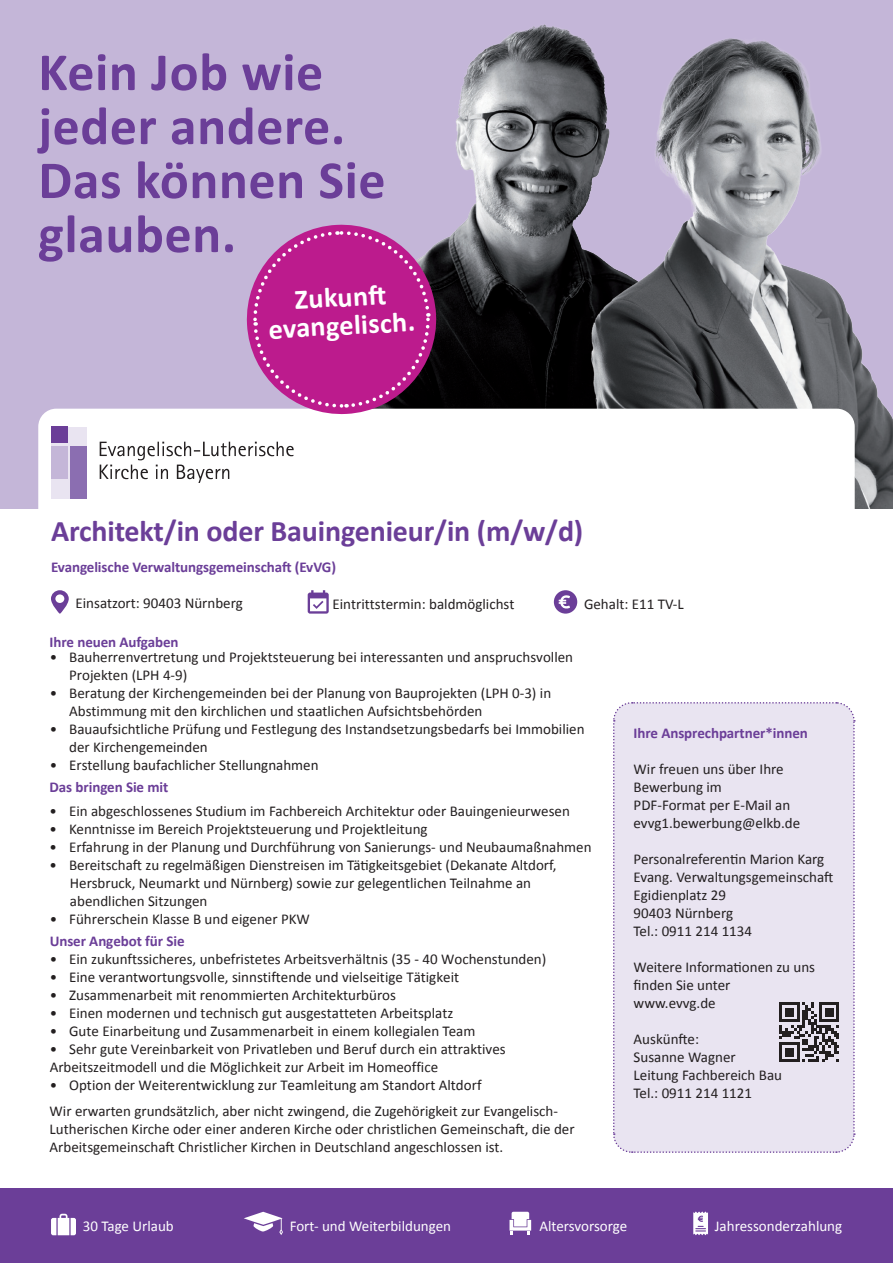
<style>
.page{position:relative;width:893px;height:1263px;background:#fff}
.page>*{position:absolute;margin:0;border:0;box-sizing:border-box;transform-origin:0 0}
.t1{font:700 54px/54px "Calibri";letter-spacing:.01em;color:#6b3e98}
.t2{font:700 30px "Calibri";letter-spacing:-.005em;color:#6b3e98}
.t3{font:700 28.35px "Calibri";color:#fff}
.t4{font:15px/18px "Calibri";color:#231f20}
.t5{font:700 15px "Calibri";letter-spacing:-.005em;color:#6b3e98}
.t6{font:15px "Calibri";color:#fff}
.s1{font-weight:700;color:#6b3e98}
</style>
<div class="page">
<div style="left:0;top:1188px;width:893px;height:75px;background:#6b3e98"></div>
<svg style="left:51px;top:590px;width:18px;height:24px"></svg>
<svg style="left:308px;top:590px;width:21px;height:24px"></svg>
<svg style="left:554px;top:590px;width:23px;height:24px"></svg>
<div style="left:0;top:0;width:893px;height:508px;background:#c4b6d8"></div>
<img style="left:439px;top:24px;width:454px;height:484px">
<div style="left:38px;top:409px;width:817px;height:100px;background:#fff"></div>
<div style="left:51px;top:427px;width:36px;height:71px;background:#e9e4f1"></div>
<div style="left:71px;top:446px;width:16px;height:52px;background:#8b6eb1"></div>
<div style="left:51px;top:446px;width:16px;height:33px;background:#c4b6d8"></div>
<div style="left:51px;top:427px;width:16px;height:16px;background:#6b3e98"></div>
<svg style="left:100px;top:442px;width:194px;height:41px;background:#dedede"></svg>
<svg style="left:244px;top:224px;width:195px;height:193px;background:#b63f97"></svg>
<div style="left:613px;top:702px;width:242px;height:451px;background:#e9e4f1"></div>
<svg style="left:51px;top:1214px;width:25px;height:21px"></svg>
<svg style="left:244px;top:1212px;width:39px;height:23px"></svg>
<svg style="left:509px;top:1212px;width:22px;height:23px"></svg>
<svg style="left:693px;top:1211px;width:15px;height:24px"></svg>
<p class="t1" style="left:38px;top:43px;width:286px">Kein Job wie</p>
<p class="t1" style="left:38px;top:97px;width:308px">jeder andere.</p>
<p class="t1" style="left:38px;top:151px;width:349px">Das können Sie glauben.</p>
<p class="t3" style="left:293px;top:279px;width:104px;rotate:-3deg">Zukunft</p>
<p class="t3" style="left:267px;top:309px;width:148px;rotate:-3deg">evangelisch.</p>
<p class="t2" style="left:51px;top:510px;width:534px">Architekt/in oder Bauingenieur/in (m/w/d)</p>
<p class="t5" style="left:51px;top:556px;width:286px">Evangelische Verwaltungsgemeinschaft (EvVG)</p>
<p class="t4" style="left:76px;top:594px;width:169px">Einsatzort: 90403 Nürnberg</p>
<p class="t4" style="left:584px;top:595px;width:101px">Gehalt: E11 TV-L</p>
<p class="t4" style="left:332px;top:595px;width:184px">Eintrittstermin: baldmöglichst</p>
<p class="t5" style="left:50px;top:631px;width:130px">Ihre neuen Aufgaben</p>
<p class="t4" style="left:69px;top:648px;width:505px;text-indent:-20px">• Bauherrenvertretung und Projektsteuerung bei interessanten und anspruchsvollen<br>Projekten (LPH 4-9)</p>
<p class="t4" style="left:69px;top:684px;width:483px;text-indent:-20px">• Beratung der Kirchengemeinden bei der Planung von Bauprojekten (LPH 0-3) in<br>Abstimmung mit den kirchlichen und staatlichen Aufsichtsbehörden</p>
<p class="t4" style="left:69px;top:720px;width:517px;text-indent:-19px">• Bauaufsichtliche Prüfung und Festlegung des Instandsetzungsbedarfs bei Immobilien der Kirchengemeinden</p>
<p class="t4" style="left:50px;top:756px;width:270px">• Erstellung baufachlicher Stellungnahmen</p>
<p class="t5" style="left:50px;top:776px;width:120px">Das bringen Sie mit</p>
<p class="t4" style="left:50px;top:802px;width:522px">• Ein abgeschlossenes Studium im Fachbereich Architektur oder Bauingenieurwesen</p>
<p class="t4" style="left:50px;top:820px;width:379px">• Kenntnisse im Bereich Projektsteuerung und Projektleitung</p>
<p class="t4" style="left:50px;top:838px;width:543px">• Erfahrung in der Planung und Durchführung von Sanierungs- und Neubaumaßnahmen</p>
<p class="t4" style="left:50px;top:856px;width:508px">• Bereitschaft zu regelmäßigen Dienstreisen im Tätigkeitsgebiet (Dekanate Altdorf,</p>
<p class="t4" style="left:70px;top:874px;width:463px">Hersbruck, Neumarkt und Nürnberg) sowie zur gelegentlichen Teilnahme an</p>
<p class="t4" style="left:70px;top:892px;width:139px">abendlichen Sitzungen</p>
<p class="t4" style="left:50px;top:908px;width:262px;line-height:22.5px">• Führerschein Klasse B und eigener PKW<br><span class="s1">Unser Angebot für Sie</span></p>
<p class="t4" style="left:50px;top:950px;width:498px">• Ein zukunftssicheres, unbefristetes Arbeitsverhältnis (35 - 40 Wochenstunden)</p>
<p class="t4" style="left:50px;top:968px;width:411px">• Eine verantwortungsvolle, sinnstiftende und vielseitige Tätigkeit</p>
<p class="t4" style="left:50px;top:986px;width:348px">• Zusammenarbeit mit renommierten Architekturbüros</p>
<p class="t4" style="left:50px;top:1004px;width:405px">• Einen modernen und technisch gut ausgestatteten Arbeitsplatz</p>
<p class="t4" style="left:50px;top:1022px;width:427px">• Gute Einarbeitung und Zusammenarbeit in einem kollegialen Team</p>
<p class="t4" style="left:50px;top:1040px;width:458px">• Sehr gute Vereinbarkeit von Privatleben und Beruf durch ein attraktives<br>Arbeitszeitmodell und die Möglichkeit zur Arbeit im Homeoffice</p>
<p class="t4" style="left:50px;top:1076px;width:433px">• Option der Weiterentwicklung zur Teamleitung am Standort Altdorf</p>
<p class="t4" style="left:50px;top:1102px;width:526px">Wir erwarten grundsätzlich, aber nicht zwingend, die Zugehörigkeit zur Evangelisch-<br>Lutherischen Kirche oder einer anderen Kirche oder christlichen Gemeinschaft, die der<br>Arbeitsgemeinschaft Christlicher Kirchen in Deutschland angeschlossen ist.</p>
<p class="t5" style="left:634px;top:722px;width:176px">Ihre Ansprechpartner*innen</p>
<p class="t4" style="left:634px;top:760px;width:152px">Wir freuen uns über Ihre</p>
<p class="t4" style="left:634px;top:778px;width:90px">Bewerbung im</p>
<p class="t4" style="left:634px;top:796px;width:158px">PDF-Format per E-Mail an</p>
<p class="t4" style="left:634px;top:814px;width:168px">evvg1.bewerbung@elkb.de</p>
<p class="t4" style="left:634px;top:850px;width:192px">Personalreferentin Marion Karg</p>
<p class="t4" style="left:634px;top:868px;width:201px">Evang. Verwaltungsgemeinschaft</p>
<p class="t4" style="left:634px;top:886px;width:94px">Egidienplatz 29</p>
<p class="t4" style="left:634px;top:904px;width:101px">90403 Nürnberg</p>
<p class="t4" style="left:634px;top:922px;width:120px">Tel.: 0911 214 1134</p>
<p class="t4" style="left:634px;top:958px;width:183px">Weitere Informationen zu uns finden Sie unter</p>
<p class="t4" style="left:634px;top:994px;width:84px">www.evvg.de</p>
<p class="t4" style="left:634px;top:1030px;width:67px">Auskünfte:</p>
<p class="t4" style="left:634px;top:1048px;width:104px">Susanne Wagner</p>
<p class="t4" style="left:634px;top:1066px;width:150px">Leitung Fachbereich Bau</p>
<p class="t4" style="left:634px;top:1084px;width:120px">Tel.: 0911 214 1121</p>
<p class="t6" style="left:83px;top:1216px;width:92px">30 Tage Urlaub</p>
<p class="t6" style="left:290px;top:1216px;width:163px">Fort- und Weiterbildungen</p>
<p class="t6" style="left:539px;top:1216px;width:89px">Altersvorsorge</p>
<p class="t6" style="left:715px;top:1216px;width:129px">Jahressonderzahlung</p>
</div>
